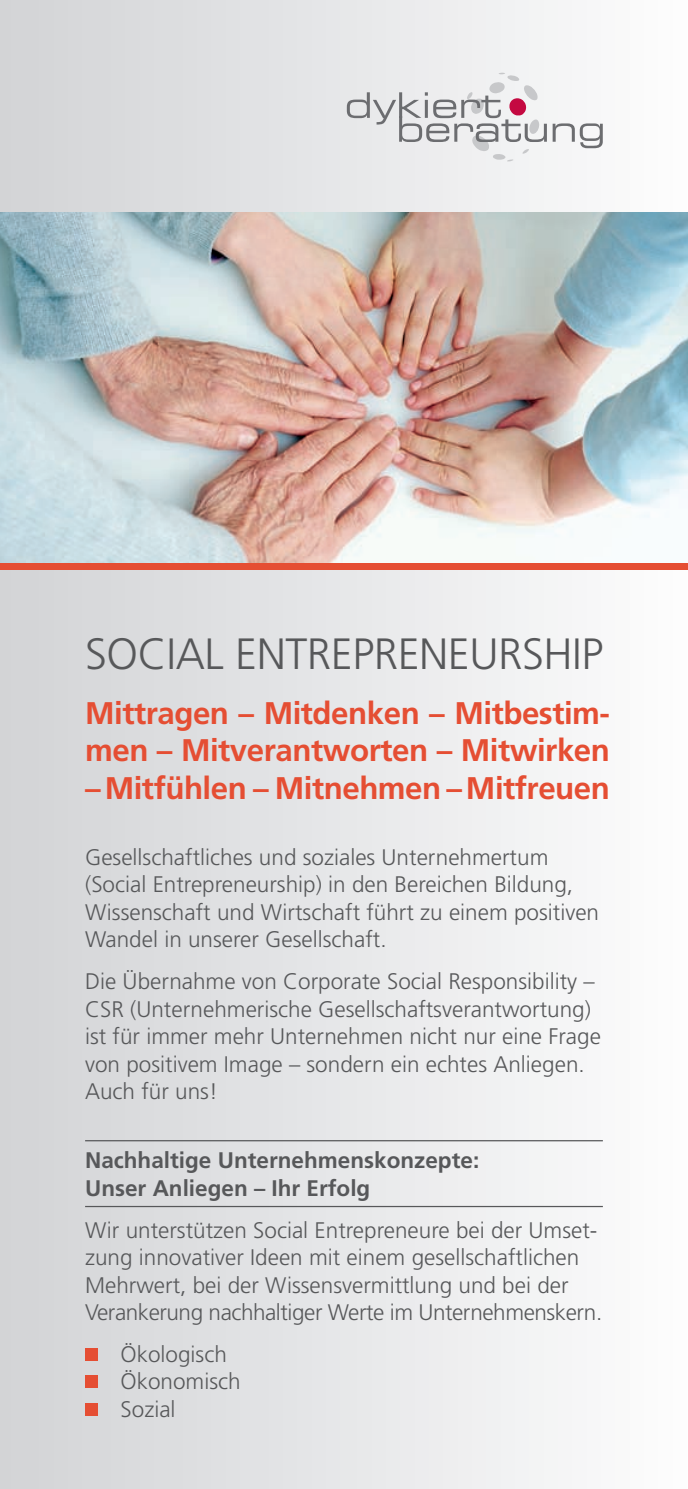
<style>
.page{position:relative;width:688px;height:1489px;background:#fff}
.page>*{position:absolute;margin:0;border:0;box-sizing:border-box;transform-origin:0 0}
.t1{font:300 43.75px "Frutiger";letter-spacing:-.01em;color:#57585a}
.t2{font:700 31.25px/37.5px "Frutiger";letter-spacing:-.015em;color:#e54e33}
.t3{font:300 22.5px/27.5px "Frutiger";color:#57585a}
.t4{font:700 22.5px/27.5px "Frutiger";color:#57585a}
</style>
<div class="page">
<div style="left:0;top:0;width:687px;height:1488px;background:linear-gradient(to right,#d1d3d5,#fcfcfd)"></div>
<img style="left:0;top:213px;width:687px;height:350px">
<div style="left:85px;top:1347px;width:13px;height:13px;background:#e54e33"></div>
<div style="left:85px;top:1375px;width:13px;height:12px;background:#e54e33"></div>
<div style="left:85px;top:1402px;width:13px;height:13px;background:#e54e33"></div>
<hr style="left:85px;top:1139px;width:517px;height:2px;background:#57585a">
<hr style="left:85px;top:1205px;width:517px;height:1px;background:#57585a">
<svg style="left:347px;top:72px;width:199px;height:89px"></svg>
<svg style="left:552px;top:123px;width:50px;height:25px"></svg>
<div style="left:0;top:563px;width:687px;height:7px;background:#e54e33"></div>
<h1 class="t1" style="left:85px;top:629px;width:519px">SOCIAL ENTREPRENEURSHIP</h1>
<h2 class="t2" style="left:85px;top:693px;width:526px">Mittragen – Mitdenken – Mitbestim&shy;men – Mitverantworten – Mitwirken</h2>
<h2 class="t2" style="left:85px;top:768px;width:526px">– Mitfühlen – Mitnehmen – Mitfreuen</h2>
<p class="t3" style="left:85px;top:843px;width:515px">Gesellschaftliches und soziales Unternehmertum (Social Entrepreneurship) in den Bereichen Bildung, Wissenschaft und Wirtschaft führt zu einem positiven Wandel in unserer Gesellschaft.</p>
<p class="t3" style="left:85px;top:967px;width:517px">Die Übernahme von Corporate Social Responsibility – CSR (Unternehmerische Gesellschaftsverantwortung) ist für immer mehr Unternehmen nicht nur eine Frage von positivem Image – sondern ein echtes Anliegen.<br>Auch für uns!</p>
<p class="t4" style="left:85px;top:1146px;width:395px">Nachhaltige Unternehmenskonzepte:<br>Unser Anliegen – Ihr Erfolg</p>
<p class="t3" style="left:85px;top:1216px;width:518px">Wir unterstützen Social Entrepreneure bei der Umset&shy;zung innovativer Ideen mit einem gesellschaftlichen Mehrwert, bei der Wissensvermittlung und bei der Verankerung nachhaltiger Werte im Unternehmenskern.</p>
<p class="t3" style="left:120px;top:1340px;width:122px">Ökologisch<br>Ökonomisch<br>Sozial</p>
</div>
